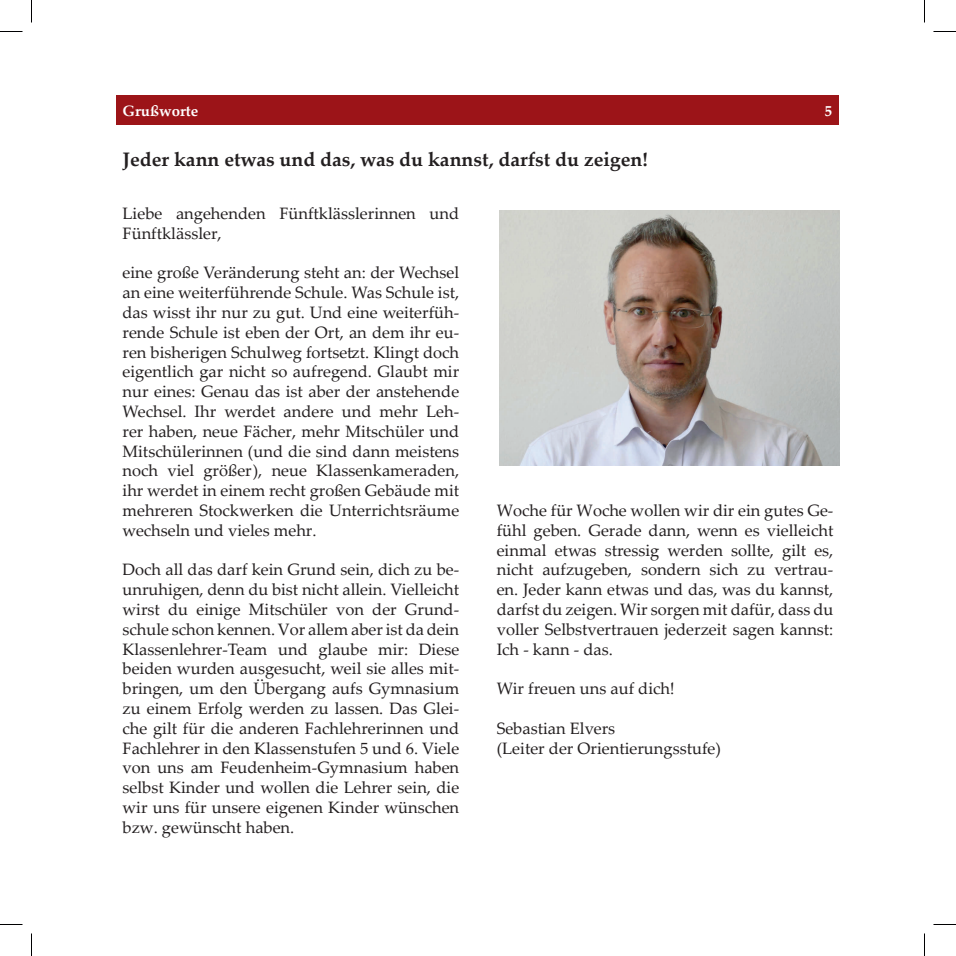
<style>
.page{position:relative;width:956px;height:956px;background:#fff}
.page>*{position:absolute;margin:0;border:0;box-sizing:border-box;transform-origin:0 0}
.t1{font:700 19.5px "Palatino Linotype";color:#231f20}
.t2{font:16.5px/19.8px "Palatino Linotype";color:#231f20;text-align:justify}
.t3{font:700 15px "Palatino Linotype";color:#fff}
</style>
<div class="page">
<div style="left:117px;top:95px;width:722px;height:30px;background:#9c1418"></div>
<img style="left:499px;top:210px;width:340px;height:255px">
<svg style="left:0;top:31px;width:22px;height:1px"></svg>
<svg style="left:933px;top:31px;width:23px;height:1px"></svg>
<svg style="left:0;top:924px;width:22px;height:1px"></svg>
<svg style="left:933px;top:924px;width:23px;height:1px"></svg>
<svg style="left:31px;top:0;width:1px;height:23px"></svg>
<svg style="left:31px;top:933px;width:1px;height:23px"></svg>
<svg style="left:924px;top:0;width:1px;height:23px"></svg>
<svg style="left:924px;top:933px;width:1px;height:23px"></svg>
<p class="t3" style="left:123px;top:100px;width:77px">Grußworte</p>
<p class="t3" style="left:825px;top:100px;width:9px">5</p>
<p class="t1" style="left:123px;top:146px;width:527px">Jeder kann etwas und das, was du kannst, darfst du zeigen!</p>
<p class="t2" style="left:123px;top:203px;width:338px">Liebe angehenden Fünftklässlerinnen und<br>Fünftklässler,</p>
<p class="t2" style="left:123px;top:262px;width:338px">eine große Veränderung steht an: der Wechsel an eine weiterführende Schule. Was Schule ist, das wisst ihr nur zu gut. Und eine weiterfüh&shy;rende Schule ist eben der Ort, an dem ihr eu&shy;ren bisherigen Schulweg fortsetzt. Klingt doch eigentlich gar nicht so aufregend. Glaubt mir nur eines: Genau das ist aber der anstehende Wechsel. Ihr werdet andere und mehr Leh&shy;rer haben, neue Fächer, mehr Mitschüler und Mitschülerinnen (und die sind dann meistens noch viel größer), neue Klassenkameraden, ihr werdet in einem recht großen Gebäude mit mehreren Stockwerken die Unterrichtsräume wechseln und vieles mehr.</p>
<p class="t2" style="left:123px;top:559px;width:338px">Doch all das darf kein Grund sein, dich zu be&shy;unruhigen, denn du bist nicht allein. Vielleicht wirst du einige Mitschüler von der Grund&shy;schule schon kennen. Vor allem aber ist da dein Klassenlehrer-Team und glaube mir: Diese beiden wurden ausgesucht, weil sie alles mit&shy;bringen, um den Übergang aufs Gymnasium zu einem Erfolg werden zu lassen. Das Glei&shy;che gilt für die anderen Fachlehrerinnen und Fachlehrer in den Klassenstufen 5 und 6. Viele von uns am Feudenheim-Gymnasium haben selbst Kinder und wollen die Lehrer sein, die wir uns für unsere eigenen Kinder wünschen bzw. gewünscht haben.</p>
<p class="t2" style="left:497px;top:500px;width:338px">Woche für Woche wollen wir dir ein gutes Ge&shy;fühl geben. Gerade dann, wenn es vielleicht einmal etwas stressig werden sollte, gilt es, nicht aufzugeben, sondern sich zu vertrau&shy;en. Jeder kann etwas und das, was du kannst, darfst du zeigen. Wir sorgen mit dafür, dass du voller Selbstvertrauen jederzeit sagen kannst:<br>Ich - kann - das.</p>
<p class="t2" style="left:497px;top:678px;width:179px">Wir freuen uns auf dich!</p>
<p class="t2" style="left:497px;top:718px;width:226px">Sebastian Elvers<br>(Leiter der Orientierungsstufe)</p>
</div>
